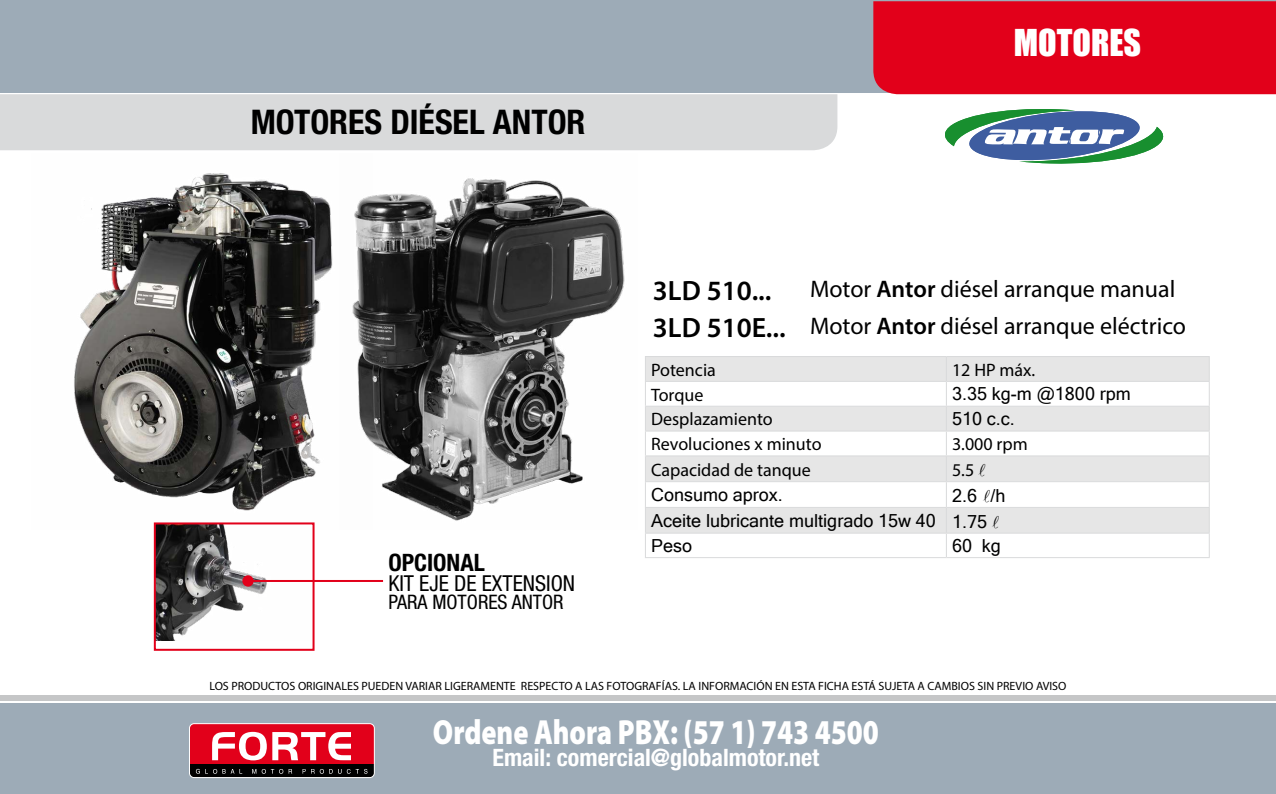
<style>
.page{position:relative;width:1276px;height:794px;background:#fff}
.page>*{position:absolute;margin:0;border:0;box-sizing:border-box;transform-origin:0 0}
.t1{font:900 35px "Myriad Pro";color:#fff;scale:.8 1}
.t2{font:700 condensed 34px "Helvetica Neue LT Std";color:#000}
.t3{font:34px "Impact";color:#fff}
.t4{font:600 28px "Myriad Pro";color:#000}
.t5{font:24px/37px "Myriad Pro";color:#000}
.t6{font:700 condensed 24px "Helvetica Neue LT Std";color:#fff}
.t7{font:700 condensed 24px "Helvetica Neue LT Std";color:#000}
.t8{font:condensed 22px "Helvetica Neue LT Std";color:#000}
.t9{font:condensed 20px "Helvetica Neue LT Std";color:#000}
.t10{font:18px/25px "Microsoft Sans Serif";color:#000}
.t11{font:18px "Myriad Pro";color:#000}
.t12{font:12px "Myriad Pro";color:#000}
.s1{font-weight:600}
.s2{font-weight:600;font-size:28px}
.s3{font-family:"MT Extra"}
</style>
<div class="page">
<div style="left:0;top:0;width:1276px;height:93px;background:#9dabb7"></div>
<div style="left:873px;top:1px;width:403px;height:93px;background:#e2001a"></div>
<div style="left:0;top:703px;width:1276px;height:91px;background:#9dabb7"></div>
<div style="left:0;top:695px;width:1276px;height:5px;background:#c5c6c7"></div>
<svg style="left:189px;top:723px;width:185px;height:54px;background:#b93847"></svg>
<div style="left:189px;top:723px;width:185px;height:54px;border:1px solid #fff;border-radius:5px"></div>
<div style="left:0;top:94px;width:837px;height:56px;background:#d9dadb"></div>
<div style="left:646px;top:357px;width:562px;height:24px;background:#e6e6e6"></div>
<svg style="left:646px;top:405px;width:562px;height:129px;fill:#e6e6e6"></svg>
<hr style="left:645px;top:356px;width:301px;height:1px;background:#d9dadb">
<hr style="left:946px;top:356px;width:263px;height:1px;background:#d9dadb">
<hr style="left:645px;top:381px;width:301px;height:1px;background:#d9dadb">
<hr style="left:946px;top:381px;width:263px;height:1px;background:#d9dadb">
<hr style="left:645px;top:455px;width:301px;height:1px;background:#d9dadb">
<hr style="left:946px;top:455px;width:263px;height:1px;background:#d9dadb">
<hr style="left:645px;top:481px;width:301px;height:1px;background:#d9dadb">
<hr style="left:946px;top:481px;width:263px;height:1px;background:#d9dadb">
<hr style="left:645px;top:507px;width:301px;height:1px;background:#d9dadb">
<hr style="left:946px;top:507px;width:263px;height:1px;background:#d9dadb">
<hr style="left:645px;top:532px;width:301px;height:1px;background:#d9dadb">
<hr style="left:946px;top:532px;width:263px;height:1px;background:#d9dadb">
<svg style="left:946px;top:357px;width:1px;height:200px"></svg>
<hr style="left:645px;top:557px;width:301px;height:1px;background:#d9dadb">
<hr style="left:645px;top:406px;width:301px;height:1px;background:#d9dadb">
<hr style="left:946px;top:406px;width:263px;height:1px;background:#d9dadb">
<hr style="left:645px;top:430px;width:301px;height:1px;background:#d9dadb">
<hr style="left:946px;top:430px;width:263px;height:1px;background:#d9dadb">
<svg style="left:645px;top:357px;width:1px;height:200px"></svg>
<svg style="left:1208px;top:357px;width:1px;height:177px"></svg>
<hr style="left:946px;top:557px;width:263px;height:1px;background:#d9dadb">
<svg style="left:945px;top:109px;width:218px;height:55px"></svg>
<img style="left:74px;top:173px;width:259px;height:356px">
<img style="left:157px;top:525px;width:154px;height:116px">
<div style="left:154px;top:522px;width:160px;height:129px;border:2px solid #e2001a"></div>
<hr style="left:248px;top:580px;width:135px;height:2px;background:#e2001a">
<div style="left:242px;top:575px;width:12px;height:11px;background:#e2001a;border-radius:50%"></div>
<img style="left:352px;top:178px;width:273px;height:343px">
<h2 class="t2" style="left:251px;top:102px;width:336px">MOTORES DIÉSEL ANTOR</h2>
<h3 class="t7" style="left:388px;top:547px;width:98px">OPCIONAL</h3>
<h3 class="t8" style="left:388px;top:570px;width:188px">KIT EJE DE EXTENSION</h3>
<h3 class="t9" style="left:388px;top:590px;width:177px">PARA MOTORES ANTOR</h3>
<h2 class="t3" style="left:1014px;top:16px;width:129px">MOTORES</h2>
<h2 class="t3" style="left:980px;top:36px;width:129px">MOTORES</h2>
<h3 class="t5" style="left:653px;top:270px;width:535px;text-indent:157px">Motor <span class="s1">Antor</span> diésel arranque manual<br><span class="s2">3LD 510E...</span> Motor <span class="s1">Antor</span> diésel arranque eléctrico</h3>
<h3 class="t4" style="left:653px;top:272px;width:120px">3LD 510...</h3>
<h3 class="t11" style="left:651px;top:358px;width:66px">Potencia</h3>
<h3 class="t11" style="left:952px;top:358px;width:85px">12 HP máx.</h3>
<h3 class="t11" style="left:651px;top:383px;width:54px">Torque</h3>
<h3 class="t10" style="left:952px;top:381px;width:180px">3.35 kg-m @1800 rpm</h3>
<h3 class="t11" style="left:651px;top:408px;width:123px">Desplazamiento</h3>
<h3 class="t10" style="left:952px;top:406px;width:64px">510 c.c.</h3>
<h3 class="t11" style="left:651px;top:433px;width:172px">Revoluciones x minuto</h3>
<h3 class="t11" style="left:952px;top:433px;width:77px">3.000 rpm</h3>
<h3 class="t11" style="left:651px;top:458px;width:161px">Capacidad de tanque</h3>
<h3 class="t11" style="left:952px;top:459px;width:35px">5.5 <span class="s3">l</span></h3>
<h3 class="t10" style="left:651px;top:482px;width:133px">Consumo aprox.</h3>
<h3 class="t10" style="left:651px;top:482px;width:356px;text-indent:301px">2.6 <span class="s3">l</span>/h<br>Aceite lubricante multigrado 15w 40 1.75 <span class="s3">l<br></span>Peso</h3>
<h3 class="t10" style="left:952px;top:533px;width:50px">60 kg</h3>
<p class="t12" style="left:209px;top:678px;width:858px">LOS PRODUCTOS ORIGINALES PUEDEN VARIAR LIGERAMENTE RESPECTO A LAS FOTOGRAFÍAS. LA INFORMACIÓN EN ESTA FICHA ESTÁ SUJETA A CAMBIOS SIN PREVIO AVISO</p>
<h1 class="t1" style="left:433px;top:712px;width:559px">Ordene Ahora PBX: (57 1) 743 4500</h1>
<h3 class="t6" style="left:492px;top:742px;width:328px">Email: comercial@globalmotor.net</h3>
</div>
